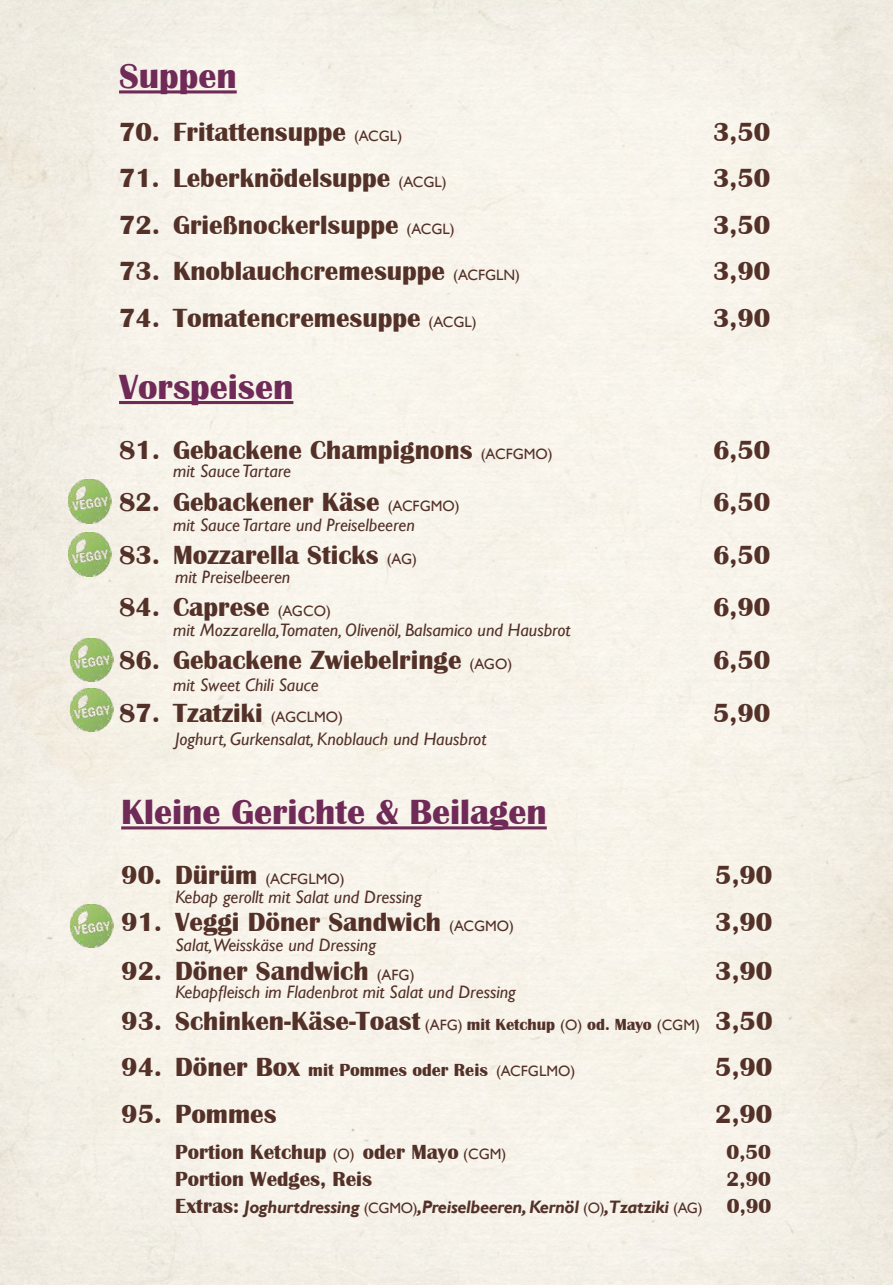
<style>
.page{position:relative;width:893px;height:1285px;background:#fff}
.page>*{position:absolute;margin:0;border:0;box-sizing:border-box;transform-origin:0 0}
.t1{font:700 36px "Britannic";color:#6f2a58}
.t2{font:700 27px "Britannic";color:#533128}
.t3{font:700 21px "Britannic";color:#533128}
.t4{font:italic 18px "Gill Sans";color:#533128}
.t5{font:italic 700 18px "Gill Sans";letter-spacing:-.02em;color:#533128}
.t6{font:700 18px "Britannic";color:#533128}
.t7{font:15px "Gill Sans";color:#533128}
.s1{font-family:"Gill Sans";font-weight:400;font-size:15px}
.s2{font-family:"Britannic";font-weight:700;font-size:27px}
.s3{font-size:16.5px}
.s4{font-size:27px}
.s5{font-family:"Britannic";font-style:normal;font-size:21px}
.s6{font-weight:400;font-style:normal;font-size:15px}
</style>
<div class="page">
<div style="left:0;top:0;width:893px;height:1284px;background:#f6f2e9"></div>
<img style="left:68px;top:480px;width:43px;height:43px">
<img style="left:68px;top:533px;width:43px;height:43px">
<img style="left:70px;top:688px;width:43px;height:43px">
<img style="left:70px;top:638px;width:43px;height:43px">
<hr style="left:119px;top:90px;width:118px;height:3px;background:#6f2a58">
<hr style="left:119px;top:401px;width:174px;height:3px;background:#6f2a58">
<hr style="left:121px;top:826px;width:426px;height:3px;background:#6f2a58">
<img style="left:70px;top:903px;width:43px;height:44px">
<h1 class="t1" style="left:119px;top:56px;width:119px">Suppen</h1>
<p class="t2" style="left:119px;top:116px;width:285px">70. Fritattensuppe <span class="s1">(ACGL)</span></p>
<p class="t2" style="left:713px;top:116px;width:59px">3,50</p>
<p class="t2" style="left:119px;top:163px;width:329px">71. Leberknödelsuppe <span class="s1">(ACGL)</span></p>
<p class="t2" style="left:713px;top:163px;width:59px">3,50</p>
<p class="t2" style="left:119px;top:209px;width:337px">72. Grießnockerlsuppe <span class="s1">(ACGL)</span></p>
<p class="t2" style="left:713px;top:209px;width:59px">3,50</p>
<p class="t2" style="left:119px;top:256px;width:403px">73. Knoblauchcremesuppe <span class="s1">(ACFGLN)</span></p>
<p class="t2" style="left:713px;top:256px;width:59px">3,90</p>
<p class="t2" style="left:119px;top:302px;width:359px">74. Tomatencremesuppe <span class="s1">(ACGL)</span></p>
<p class="t2" style="left:713px;top:302px;width:59px">3,90</p>
<h1 class="t1" style="left:119px;top:366px;width:176px">Vorspeisen</h1>
<p class="t2" style="left:119px;top:434px;width:435px">81. Gebackene Champignons <span class="s1">(ACFGMO)</span></p>
<p class="t2" style="left:713px;top:434px;width:59px">6,50</p>
<p class="t2" style="left:119px;top:487px;width:342px">82. Gebackener Käse <span class="s1">(ACFGMO)</span></p>
<p class="t2" style="left:713px;top:487px;width:59px">6,50</p>
<p class="t2" style="left:119px;top:539px;width:299px">83. Mozzarella Sticks <span class="s1">(AG)</span></p>
<p class="t2" style="left:713px;top:539px;width:59px">6,50</p>
<p class="t2" style="left:119px;top:592px;width:213px">84. Caprese <span class="s1">(AGCO)</span></p>
<p class="t2" style="left:713px;top:592px;width:59px">6,90</p>
<p class="t2" style="left:119px;top:644px;width:395px">86. Gebackene Zwiebelringe <span class="s1">(AGO)</span></p>
<p class="t2" style="left:713px;top:644px;width:59px">6,50</p>
<p class="t2" style="left:119px;top:697px;width:225px">87. Tzatziki <span class="s1">(AGCLMO)</span></p>
<p class="t2" style="left:713px;top:697px;width:59px">5,90</p>
<p class="t4" style="left:173px;top:460px;width:119px">mit Sauce Tartare</p>
<p class="t4" style="left:173px;top:514px;width:243px">mit Sauce Tartare und Preiselbeeren</p>
<p class="t4" style="left:175px;top:566px;width:117px">mit Preiselbeeren</p>
<p class="t4" style="left:173px;top:619px;width:399px">mit Mozzarella,Tomaten, Olivenöl, Balsamico und Hausbrot</p>
<p class="t4" style="left:173px;top:674px;width:147px">mit Sweet Chili Sauce</p>
<p class="t4" style="left:175px;top:728px;width:313px">Joghurt, Gurkensalat, Knoblauch und Hausbrot</p>
<h1 class="t1" style="left:121px;top:791px;width:427px">Kleine Gerichte &amp; Beilagen</h1>
<p class="t7" style="left:121px;top:870px;width:225px"><span class="s2">90. Dürüm</span> (ACFGLMO)</p>
<p class="t2" style="left:715px;top:859px;width:59px">5,90</p>
<p class="t2" style="left:121px;top:906px;width:394px">91. Veggi Döner Sandwich <span class="s1">(ACGMO)</span></p>
<p class="t2" style="left:715px;top:906px;width:59px">3,90</p>
<p class="t2" style="left:121px;top:955px;width:295px">92. Döner Sandwich <span class="s1">(AFG)</span></p>
<p class="t2" style="left:715px;top:955px;width:59px">3,90</p>
<p class="t2" style="left:121px;top:1005px;width:653px">93. Schinken-Käse-Toast <span class="s1">(AFG)</span> <span class="s3">mit Ketchup</span> <span class="s1">(O)</span> <span class="s3">od. Mayo</span> <span class="s1">(CGM)</span> 3,50</p>
<p class="t6" style="left:121px;top:1059px;width:456px"><span class="s4">94. Döner Box</span> mit Pommes oder Reis <span class="s1">(ACFGLMO)</span></p>
<p class="t2" style="left:715px;top:1051px;width:59px">5,90</p>
<p class="t2" style="left:121px;top:1098px;width:157px">95. Pommes</p>
<p class="t2" style="left:715px;top:1098px;width:59px">2,90</p>
<p class="t3" style="left:175px;top:1139px;width:333px">Portion Ketchup <span class="s1">(O)</span> oder Mayo <span class="s1">(CGM)</span></p>
<p class="t3" style="left:727px;top:1139px;width:46px">0,50</p>
<p class="t3" style="left:175px;top:1166px;width:199px">Portion Wedges, Reis</p>
<p class="t3" style="left:727px;top:1166px;width:46px">2,90</p>
<p class="t5" style="left:175px;top:1196px;width:598px"><span class="s5">Extras:</span> Joghurtdressing <span class="s6">(CGMO)</span>,Preiselbeeren, Kernöl <span class="s6">(O)</span>,Tzatziki <span class="s6">(AG)</span> <span class="s5">0,90</span></p>
<p class="t4" style="left:175px;top:886px;width:248px">Kebap gerollt mit Salat und Dressing</p>
<p class="t4" style="left:175px;top:934px;width:202px">Salat,Weisskäse und Dressing</p>
<p class="t4" style="left:175px;top:981px;width:342px">Kebapfleisch im Fladenbrot mit Salat und Dressing</p>
</div>
